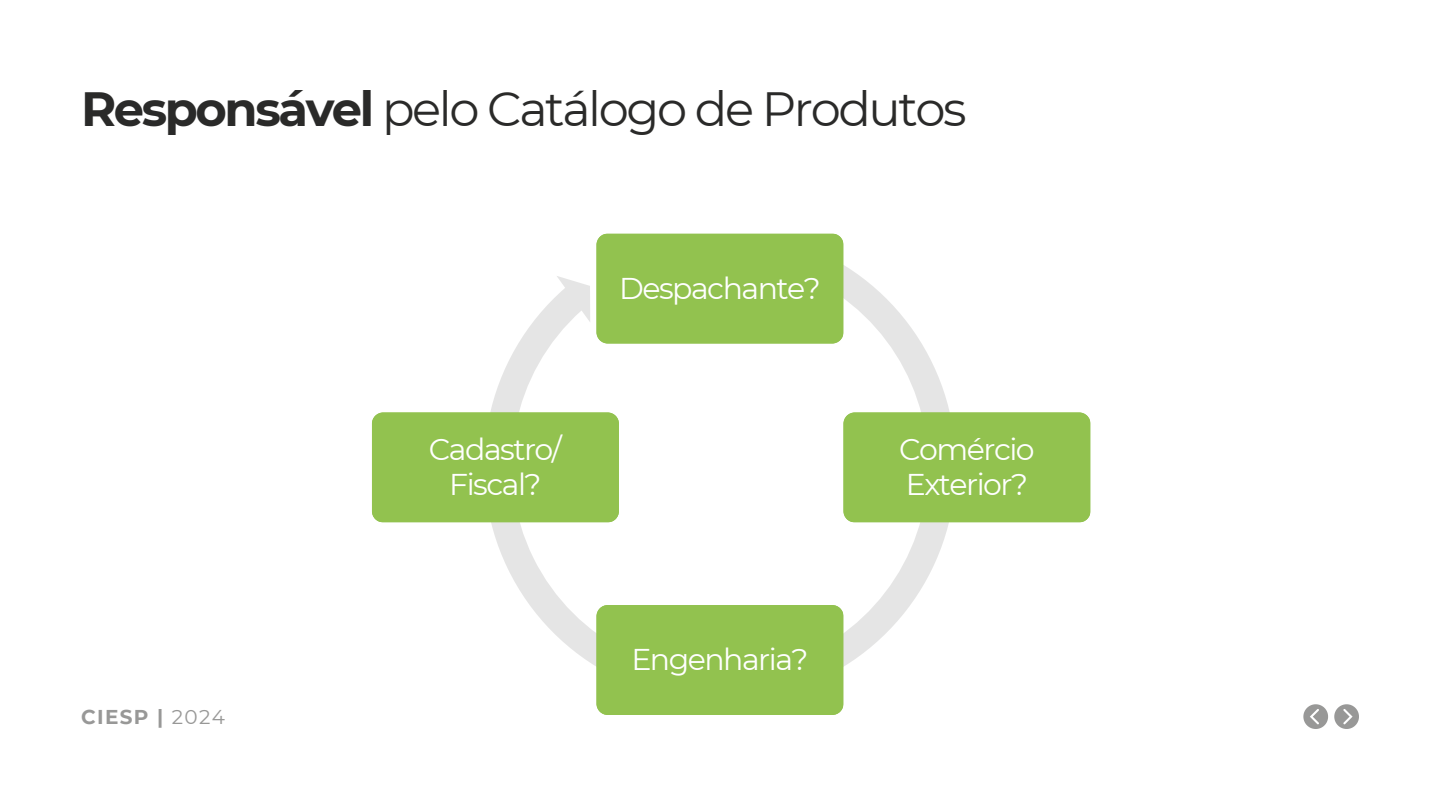
<style>
.page{position:relative;width:1440px;height:810px;background:#fff}
.page>*{position:absolute;margin:0;border:0;box-sizing:border-box;transform-origin:0 0}
.t1{font:48px "Montserrat";letter-spacing:-.05em;color:#2a2a29}
.t2{font:30px/35.2px "Montserrat";letter-spacing:-.05em;color:#fff}
.t3{font:700 20px "Montserrat";letter-spacing:.07em;color:#989897}
.s1{font-weight:700}
.s2{font-weight:400}
</style>
<div class="page">
<svg style="left:1303px;top:704px;width:25px;height:25px"></svg>
<svg style="left:1334px;top:704px;width:25px;height:25px"></svg>
<svg style="left:484px;top:245px;width:472px;height:457px"></svg>
<div style="left:597px;top:234px;width:246px;height:109px;background:#92c24f"></div>
<div style="left:843px;top:412px;width:247px;height:110px;background:#92c24f"></div>
<div style="left:372px;top:412px;width:247px;height:110px;background:#92c24f"></div>
<div style="left:597px;top:605px;width:246px;height:110px;background:#92c24f"></div>
<h1 class="t1" style="left:81px;top:79px;width:887px"><span class="s1">Responsável</span> pelo Catálogo de Produtos</h1>
<p class="t3" style="left:81px;top:705px;width:146px">CIESP | <span class="s2">2024</span></p>
<p class="t2" style="left:429px;top:432px;width:134px;text-align:center">Cadastro/<br>Fiscal?</p>
<p class="t2" style="left:619px;top:270px;width:203px">Despachante?</p>
<p class="t2" style="left:631px;top:642px;width:179px">Engenharia?</p>
<p class="t2" style="left:899px;top:432px;width:137px">Comércio<br>Exterior?</p>
</div>
